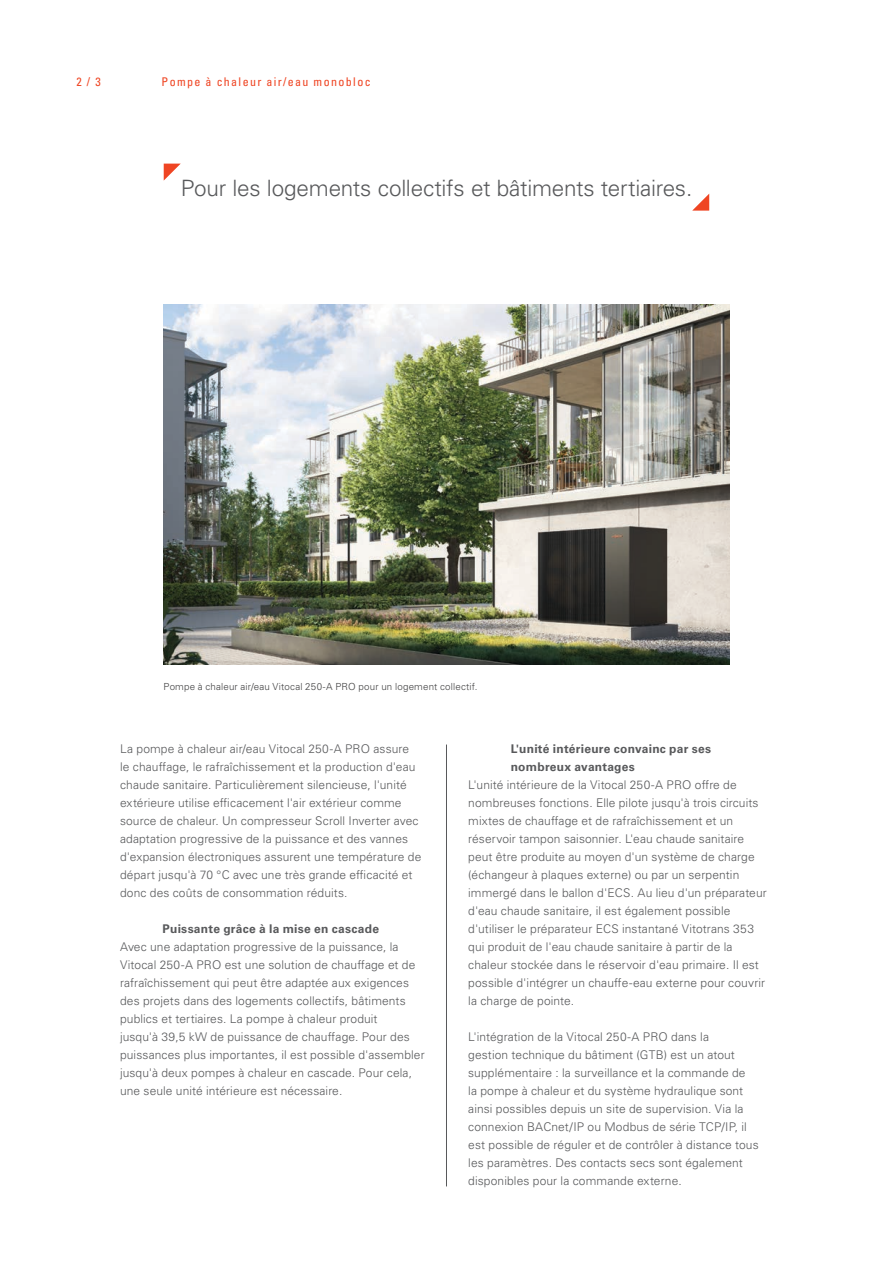
<style>
.page{position:relative;width:893px;height:1263px;background:#fff}
.page>*{position:absolute;margin:0;border:0;box-sizing:border-box;transform-origin:0 0}
.Teaser___Univers_Lig{font:300 22.5px "Univers LTCYR 45";letter-spacing:-.01em;color:#58595b}
.Copy___Univers_Light{font:300 12px/18px "Univers LTCYR 45";letter-spacing:.01em;color:#58595b}
.Zwischenheadline___U{font:700 12px/18px "Univers LTCYR 65";letter-spacing:.02em;color:#58595b}
.Topic{font:condensed 12px "Univers LTCYR 57";letter-spacing:.115em;color:#ef4523}
.Bildunterschriften{font:300 9.75px "Univers LTCYR 45";letter-spacing:.015em;color:#414142}
</style>
<div class="page">
<img style="left:164px;top:305px;width:565px;height:360px">
<svg style="left:164px;top:164px;width:17px;height:17px"></svg>
<svg style="left:692px;top:194px;width:17px;height:17px"></svg>
<hr style="left:446px;top:744px;width:1px;height:442px;background:#58595b">
<p class="Topic" style="left:77px;top:74px;width:26px">2 / 3</p>
<p class="Topic" style="left:162px;top:74px;width:211px">Pompe à chaleur air/eau monobloc</p>
<p class="Teaser___Univers_Lig" style="left:181px;top:173px;width:513px">Pour les logements collectifs et bâtiments tertiaires.</p>
<p class="Bildunterschriften" style="left:164px;top:680px;width:316px">Pompe à chaleur air/eau Vitocal 250-A PRO pour un logement collectif.</p>
<p class="Copy___Univers_Light" style="left:120px;top:739px;width:303px">La pompe à chaleur air/eau Vitocal 250-A PRO assure le chauffage, le rafraîchissement et la production d'eau chaude sanitaire. Particulièrement silencieuse, l'unité extérieure utilise efficacement l'air extérieur comme source de chaleur. Un compresseur Scroll Inverter avec adaptation progressive de la puissance et des vannes d'expansion électroniques assurent une température de départ jusqu'à 70 °C avec une très grande efficacité et donc des coûts de consommation réduits.</p>
<p class="Zwischenheadline___U" style="left:163px;top:919px;width:218px">Puissante grâce à la mise en cascade</p>
<p class="Copy___Univers_Light" style="left:120px;top:937px;width:306px">Avec une adaptation progressive de la puissance, la Vitocal 250-A PRO est une solution de chauffage et de rafraîchissement qui peut être adaptée aux exigences des projets dans des logements collectifs, bâtiments publics et tertiaires. La pompe à chaleur produit<br>jusqu'à 39,5 kW de puissance de chauffage. Pour des puissances plus importantes, il est possible d'assembler jusqu'à deux pompes à chaleur en cascade. Pour cela, une seule unité intérieure est nécessaire.</p>
<p class="Zwischenheadline___U" style="left:511px;top:739px;width:202px">L'unité intérieure convainc par ses nombreux avantages</p>
<p class="Copy___Univers_Light" style="left:468px;top:775px;width:300px">L'unité intérieure de la Vitocal 250-A PRO offre de nombreuses fonctions. Elle pilote jusqu'à trois circuits mixtes de chauffage et de rafraîchissement et un réservoir tampon saisonnier. L'eau chaude sanitaire peut être produite au moyen d'un système de charge (échangeur à plaques externe) ou par un serpentin immergé dans le ballon d'ECS. Au lieu d'un préparateur d'eau chaude sanitaire, il est également possible d'utiliser le préparateur ECS instantané Vitotrans 353 qui produit de l'eau chaude sanitaire à partir de la chaleur stockée dans le réservoir d'eau primaire. Il est possible d'intégrer un chauffe-eau externe pour couvrir la charge de pointe.</p>
<p class="Copy___Univers_Light" style="left:468px;top:1027px;width:292px">L'intégration de la Vitocal 250-A PRO dans la<br>gestion technique du bâtiment (GTB) est un atout supplémentaire : la surveillance et la commande de<br>la pompe à chaleur et du système hydraulique sont ainsi possibles depuis un site de supervision. Via la connexion BACnet/IP ou Modbus de série TCP/IP, il est possible de réguler et de contrôler à distance tous les paramètres. Des contacts secs sont également disponibles pour la commande externe.</p>
</div>
